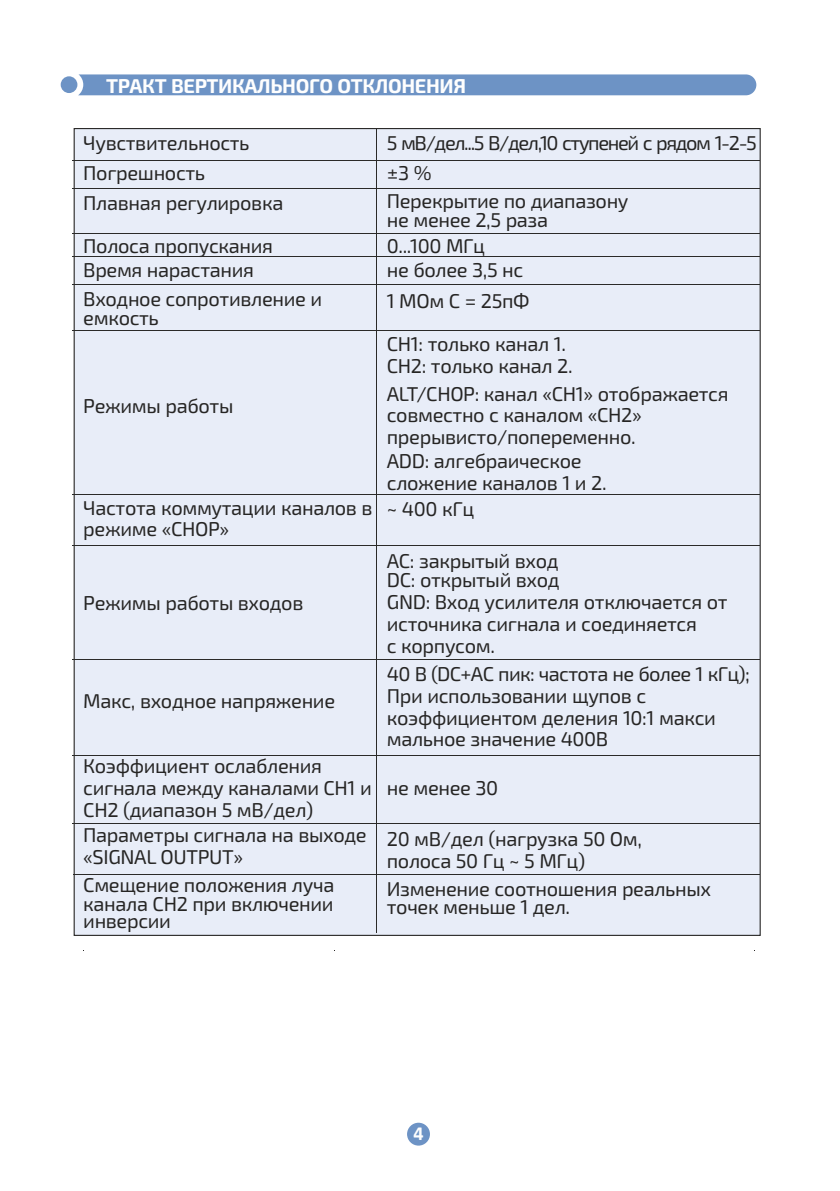
<style>
.page{position:relative;width:840px;height:1191px;background:#fff}
.page>*{position:absolute;margin:0;border:0;box-sizing:border-box;transform-origin:0 0}
.t1{font:20px/21.8px "Exo 2.0";letter-spacing:-.02em;color:#262524}
.t2{font:20px "Exo 2.0";letter-spacing:-.07em;color:#262524}
.t3{font:700 20px "Exo 2.0";letter-spacing:-.02em;color:#fefefe}
.t4{font:700 20px "Calibri";color:#fefefe}
</style>
<div class="page">
<div style="left:73px;top:128px;width:687px;height:808px;background:#e8edf8"></div>
<div style="left:61px;top:74px;width:695px;height:21px;background:#6d93c5"></div>
<hr style="left:376px;top:129px;width:1px;height:803px;background:#2b2a29">
<hr style="left:73px;top:256px;width:686px;height:1px;background:#2b2a29">
<hr style="left:73px;top:233px;width:686px;height:1px;background:#2b2a29">
<hr style="left:73px;top:188px;width:686px;height:1px;background:#2b2a29">
<hr style="left:73px;top:160px;width:686px;height:1px;background:#2b2a29">
<hr style="left:73px;top:284px;width:686px;height:1px;background:#2b2a29">
<hr style="left:73px;top:330px;width:686px;height:1px;background:#2b2a29">
<hr style="left:73px;top:494px;width:686px;height:1px;background:#2b2a29">
<hr style="left:73px;top:545px;width:686px;height:1px;background:#2b2a29">
<hr style="left:73px;top:659px;width:686px;height:1px;background:#2b2a29">
<hr style="left:73px;top:755px;width:686px;height:1px;background:#2b2a29">
<hr style="left:73px;top:823px;width:686px;height:1px;background:#2b2a29">
<hr style="left:74px;top:874px;width:685px;height:1px;background:#2b2a29">
<div style="left:407px;top:1122px;width:22px;height:23px;background:#6d93c5;border-radius:50%"></div>
<p class="t3" style="left:106px;top:79px;width:361px">ТРАКТ ВЕРТИКАЛЬНОГО ОТКЛОНЕНИЯ</p>
<p class="t1" style="left:83px;top:134px;width:168px">Чувствительность</p>
<p class="t2" style="left:386px;top:136px;width:371px">5 мВ/дел...5 В/дел,10 ступеней с рядом 1-2-5</p>
<p class="t1" style="left:83px;top:164px;width:123px">Погрешность</p>
<p class="t1" style="left:386px;top:164px;width:46px">±3 %</p>
<p class="t1" style="left:83px;top:194px;width:201px">Плавная регулировка</p>
<p class="t1" style="left:386px;top:193px;width:243px;line-height:19.6px">Перекрытие по диапазону не менее 2,5 раза</p>
<p class="t1" style="left:83px;top:237px;width:191px">Полоса пропускания</p>
<p class="t1" style="left:386px;top:237px;width:100px">0...100 МГц</p>
<p class="t1" style="left:83px;top:261px;width:172px">Время нарастания</p>
<p class="t1" style="left:386px;top:261px;width:138px">не более 3,5 нс</p>
<p class="t1" style="left:83px;top:291px;width:240px;line-height:19.2px">Входное сопротивление и емкость</p>
<p class="t1" style="left:386px;top:292px;width:144px">1 МОм С = 25пФ</p>
<p class="t1" style="left:83px;top:397px;width:151px">Режимы работы</p>
<p class="t1" style="left:386px;top:334px;width:187px">СН1: только канал 1.<br>СН2: только канал 2.</p>
<p class="t1" style="left:386px;top:384px;width:343px">ALT/CHOP: канал «CH1» отображается совместно с каналом «CH2» прерывисто/попеременно.</p>
<p class="t1" style="left:386px;top:452px;width:221px">ADD: алгебраическое сложение каналов 1 и 2.</p>
<p class="t1" style="left:83px;top:498px;width:290px">Частота коммутации каналов в режиме «CHOP»</p>
<p class="t1" style="left:386px;top:499px;width:89px">~ 400 кГц</p>
<p class="t1" style="left:83px;top:593px;width:221px">Режимы работы входов</p>
<p class="t1" style="left:83px;top:691px;width:253px">Макс, входное напряжение</p>
<p class="t1" style="left:83px;top:756px;width:290px">Коэффициент ослабления сигнала между каналами CH1 и<br>CH2 (диапазон 5 мВ/дел)</p>
<p class="t1" style="left:386px;top:553px;width:174px;line-height:19px">АС: закрытый вход<br>DC: открытый вход</p>
<p class="t1" style="left:386px;top:593px;width:342px">GND: Вход усилителя отключается от источника сигнала и соединяется<br>с корпусом.</p>
<p class="t1" style="left:386px;top:664px;width:364px">40 В (DC+АС пик: частота не более 1 кГц);<br>При использовании щупов с коэффициентом деления 10:1 макси мальное значение 400В</p>
<p class="t1" style="left:386px;top:779px;width:113px">не менее 30</p>
<p class="t1" style="left:83px;top:825px;width:285px">Параметры сигнала на выходе «SIGNAL OUTPUT»</p>
<p class="t1" style="left:386px;top:830px;width:256px">20 мВ/дел (нагрузка 50 Ом, полоса 50 Гц ~ 5 МГц)</p>
<p class="t1" style="left:83px;top:877px;width:252px;line-height:18px;text-align:justify">Смещение положения луча канала CH2 при включении инверсии</p>
<p class="t1" style="left:386px;top:882px;width:325px;line-height:17.8px">Изменение соотношения реальных точек меньше 1 дел.</p>
<p class="t4" style="left:413px;top:1125px;width:12px">4</p>
</div>
